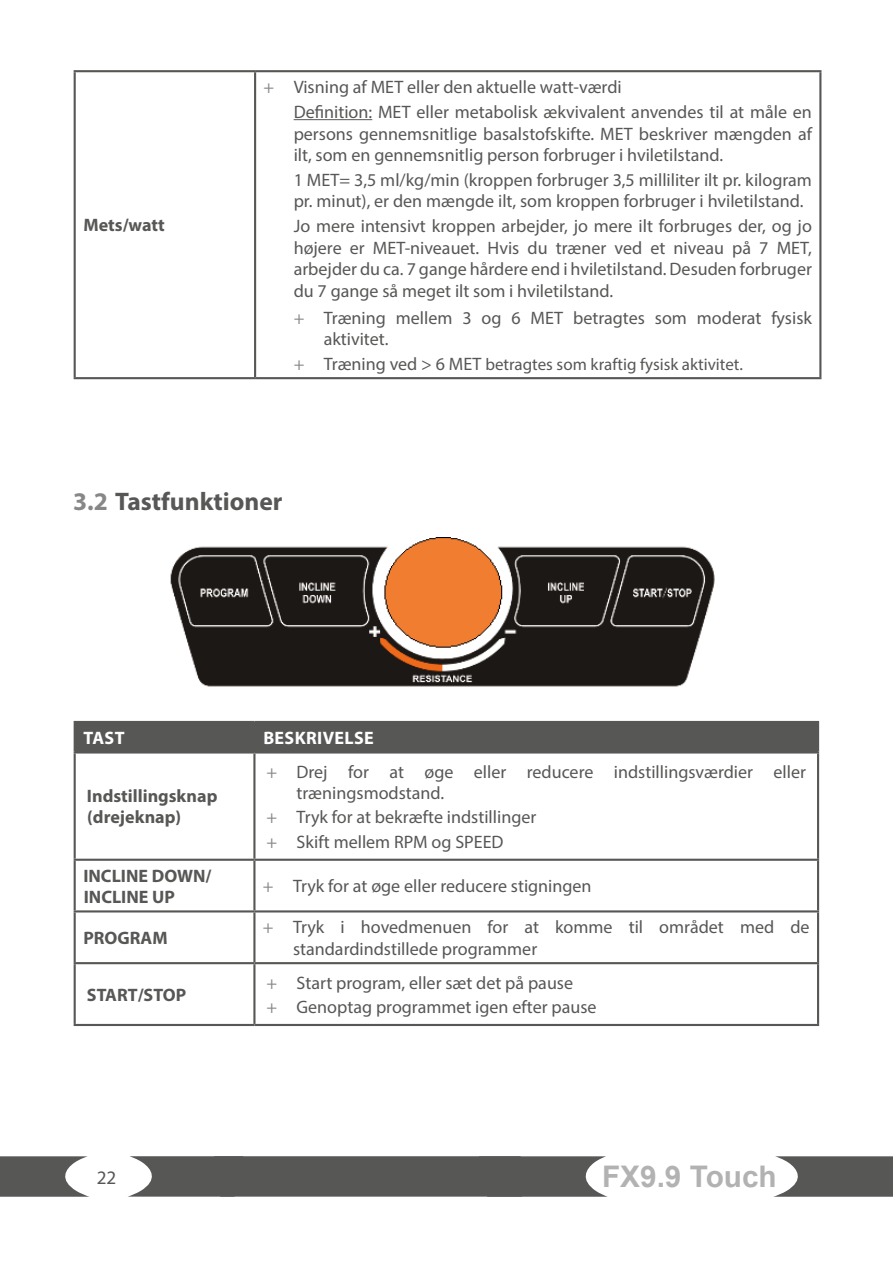
<style>
.page{position:relative;width:893px;height:1263px;background:#fff}
.page>*{position:absolute;margin:0;border:0;box-sizing:border-box;transform-origin:0 0}
.t1{font:700 29.7px "Arial";color:#b2b2b2}
.t2{font:700 25.5px "Myriad Pro";color:#575756}
.t3{font:19.05px "Myriad Pro";color:#575756}
.Text_Hinweise{font:18px/21.6px "Myriad Pro";color:#575756}
.t4{font:700 18px/21.1px "Myriad Pro";color:#575756}
.t5{font:700 18px "Myriad Pro";letter-spacing:.02em;color:#fff}
.t6{font:16.95px "Myriad Pro";color:#575756}
.s1{color:#878787}
.s2{font-size:18px;color:#878787}
.s3{font-size:18px}
</style>
<div class="page">
<img style="left:170px;top:538px;width:545px;height:149px">
<svg style="left:0;top:1156px;width:89px;height:41px"></svg>
<svg style="left:773px;top:1156px;width:120px;height:41px"></svg>
<svg style="left:128px;top:1156px;width:480px;height:41px"></svg>
<hr style="left:74px;top:72px;width:2px;height:305px;background:#575756">
<hr style="left:254px;top:72px;width:2px;height:305px;background:#575756">
<hr style="left:819px;top:72px;width:2px;height:305px;background:#575756">
<hr style="left:255px;top:70px;width:566px;height:2px;background:#575756">
<hr style="left:255px;top:377px;width:566px;height:2px;background:#575756">
<hr style="left:74px;top:377px;width:181px;height:2px;background:#575756">
<hr style="left:74px;top:70px;width:181px;height:2px;background:#575756">
<hr style="left:294px;top:119px;width:78px;height:1px;background:#575756">
<div style="left:76px;top:723px;width:741px;height:28px;background:#575756"></div>
<hr style="left:74px;top:723px;width:2px;height:28px;background:#575756">
<hr style="left:74px;top:721px;width:180px;height:2px;background:#575756">
<hr style="left:254px;top:721px;width:565px;height:2px;background:#575756">
<hr style="left:253px;top:723px;width:2px;height:28px;background:#575756">
<hr style="left:817px;top:723px;width:2px;height:28px;background:#575756">
<hr style="left:74px;top:753px;width:2px;height:106px;background:#575756">
<hr style="left:74px;top:751px;width:180px;height:2px;background:#575756">
<hr style="left:253px;top:753px;width:2px;height:106px;background:#575756">
<hr style="left:254px;top:751px;width:565px;height:2px;background:#575756">
<hr style="left:817px;top:753px;width:2px;height:106px;background:#575756">
<hr style="left:74px;top:964px;width:2px;height:60px;background:#575756">
<hr style="left:74px;top:1024px;width:180px;height:2px;background:#575756">
<hr style="left:253px;top:964px;width:2px;height:60px;background:#575756">
<hr style="left:817px;top:964px;width:2px;height:60px;background:#575756">
<hr style="left:254px;top:1024px;width:565px;height:2px;background:#575756">
<hr style="left:74px;top:861px;width:2px;height:49px;background:#575756">
<hr style="left:74px;top:859px;width:180px;height:2px;background:#575756">
<hr style="left:253px;top:861px;width:2px;height:49px;background:#575756">
<hr style="left:254px;top:859px;width:565px;height:2px;background:#575756">
<hr style="left:817px;top:861px;width:2px;height:49px;background:#575756">
<hr style="left:74px;top:912px;width:2px;height:50px;background:#575756">
<hr style="left:74px;top:910px;width:180px;height:2px;background:#575756">
<hr style="left:74px;top:962px;width:180px;height:2px;background:#575756">
<hr style="left:253px;top:912px;width:2px;height:50px;background:#575756">
<hr style="left:254px;top:910px;width:565px;height:2px;background:#575756">
<hr style="left:817px;top:912px;width:2px;height:50px;background:#575756">
<hr style="left:254px;top:962px;width:565px;height:2px;background:#575756">
<p class="t4" style="left:83px;top:214px;width:83px">Mets/watt</p>
<p class="Text_Hinweise" style="left:264px;top:76px;width:360px"><span class="s1">+</span> Visning af MET eller den aktuelle watt-værdi</p>
<p class="Text_Hinweise" style="left:294px;top:101px;width:520px;text-align:justify">Definition: MET eller metabolisk ækvivalent anvendes til at måle en persons gennemsnitlige basalstofskifte. MET beskriver mængden af ilt, som en gennemsnitlig person forbruger i hviletilstand.</p>
<p class="Text_Hinweise" style="left:294px;top:169px;width:520px">1 MET= 3,5 ml/kg/min (kroppen forbruger 3,5 milliliter ilt pr. kilogram pr. minut), er den mængde ilt, som kroppen forbruger i hviletilstand.</p>
<p class="Text_Hinweise" style="left:294px;top:215px;width:520px;text-align:justify">Jo mere intensivt kroppen arbejder, jo mere ilt forbruges der, og jo højere er MET-niveauet. Hvis du træner ved et niveau på 7 MET, arbejder du ca. 7 gange hårdere end i hviletilstand. Desuden forbruger du 7 gange så meget ilt som i hviletilstand.</p>
<p class="Text_Hinweise" style="left:324px;top:307px;width:490px;line-height:21.1px;text-indent:-30px"><span class="s1">+</span> Træning mellem 3 og 6 MET betragtes som moderat fysisk aktivitet.</p>
<p class="t6" style="left:294px;top:354px;width:451px"><span class="s2">+</span> <span class="s3">Træning ved &gt; 6 MET</span> betragtes som kraftig fysisk aktivitet.</p>
<p class="t2" style="left:73px;top:484px;width:211px"><span class="s1">3.2</span> Tastfunktioner</p>
<p class="t5" style="left:83px;top:726px;width:43px">TAST</p>
<p class="t5" style="left:263px;top:726px;width:112px">BESKRIVELSE</p>
<p class="t4" style="left:87px;top:785px;width:132px">Indstillingsknap (drejeknap)</p>
<p class="Text_Hinweise" style="left:297px;top:761px;width:511px;line-height:21.1px;text-indent:-30px"><span class="s1">+</span> Drej for at øge eller reducere indstillingsværdier eller træningsmodstand.</p>
<p class="Text_Hinweise" style="left:266px;top:806px;width:271px"><span class="s1">+</span> Tryk for at bekræfte indstillinger</p>
<p class="Text_Hinweise" style="left:266px;top:830px;width:239px"><span class="s1">+</span> Skift mellem RPM og SPEED</p>
<p class="t4" style="left:83px;top:864px;width:130px">INCLINE DOWN/<br>INCLINE UP</p>
<p class="Text_Hinweise" style="left:263px;top:875px;width:330px"><span class="s1">+</span> Tryk for at øge eller reducere stigningen</p>
<p class="t4" style="left:83px;top:927px;width:86px">PROGRAM</p>
<p class="Text_Hinweise" style="left:293px;top:916px;width:518px;line-height:21.1px;text-indent:-30px"><span class="s1">+</span> Tryk i hovedmenuen for at komme til området med de standardindstillede programmer</p>
<p class="t4" style="left:87px;top:983px;width:101px">START/STOP</p>
<p class="Text_Hinweise" style="left:266px;top:971px;width:308px"><span class="s1">+</span> Start program, eller sæt det på pause</p>
<p class="Text_Hinweise" style="left:266px;top:996px;width:332px"><span class="s1">+</span> Genoptag programmet igen efter pause</p>
<p class="t3" style="left:97px;top:1166px;width:21px">22</p>
<h1 class="t1" style="left:602px;top:1155px;width:176px">FX9.9 Touch</h1>
</div>
